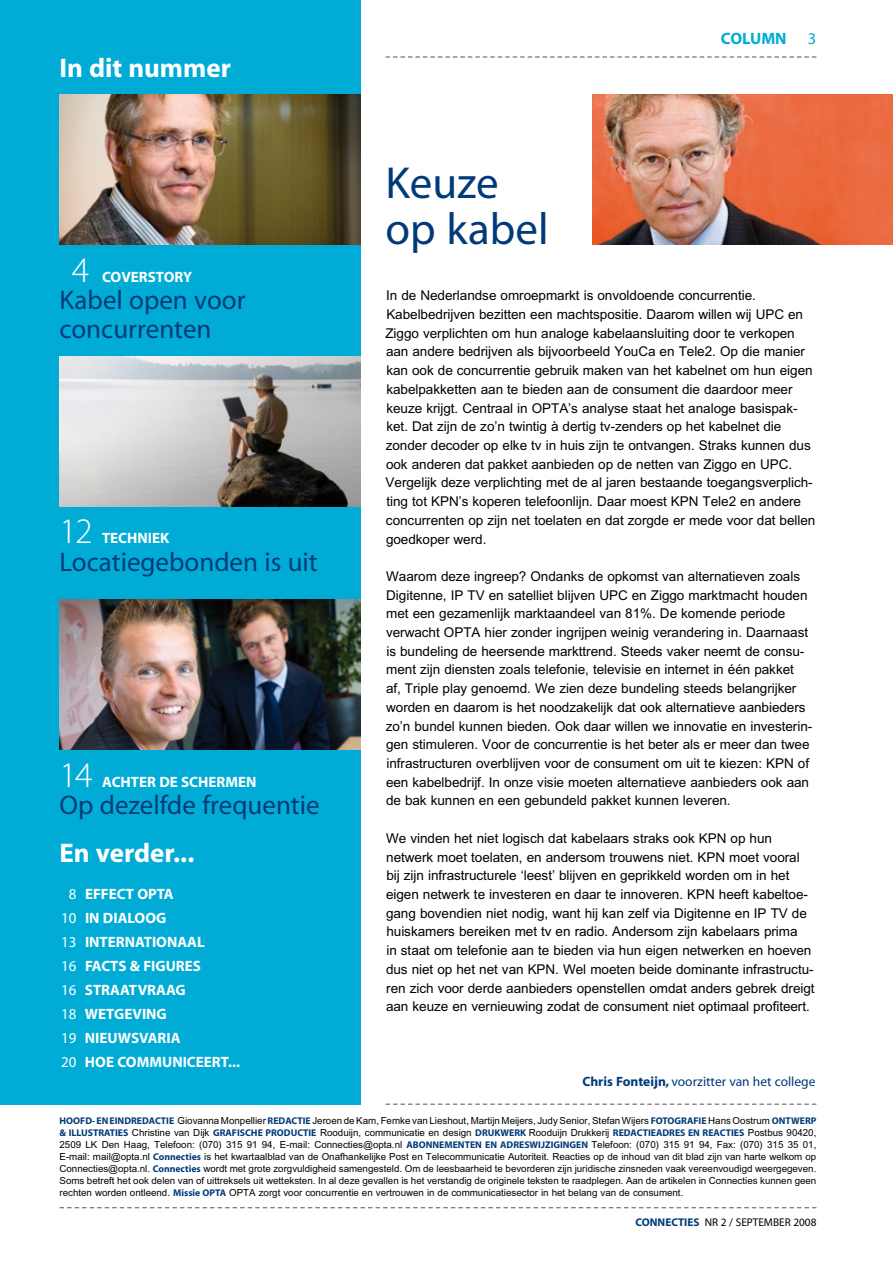
<style>
.page{position:relative;width:893px;height:1263px;background:#fff}
.page>*{position:absolute;margin:0;border:0;box-sizing:border-box;transform-origin:0 0}
.t1{font:45px/46.5px "Myriad MM 400 600";color:#003b79}
.t2{font:36px "Myriad MM 215 600";color:#fff}
.t3{font:27px/28.5px "Myriad MM 400 600";color:#003b79}
.t4{font:27px "Myriad MM 700 600";color:#fff}
.t5{font:16.5px "Myriad MM 700 600";color:#00acd6}
.t6{font:16.5px "Myriad MM 400 600";color:#00acd6}
.t7{font:15px/24px "Myriad MM 700 600";color:#fff}
.t8{font:13.5px/18.8px "M Arial";letter-spacing:-.005em;color:#000}
.t9{font:13.5px "Myriad MM 400 600";color:#003b79}
.t10{font:11.25px "Myriad MM 400 600";color:#000}
.t11{font:9.75px/12px "M Arial";color:#000;text-align:justify}
.t12{font:9.75px "Myriad MM 700 600";color:#003b79}
.s1{font-family:"Myriad MM 400 600"}
.s2{font-family:"Myriad MM 700 600"}
.s3{font-family:"Myriad MM 700 600";color:#003b79}
.s4{font-family:"M Arial";color:#000}
</style>
<div class="page">
<div style="left:0;top:0;width:360px;height:1105px;background:#00acd6"></div>
<svg style="left:386px;top:1103px;width:430px;height:2px"></svg>
<img style="left:60px;top:94px;width:300px;height:150px">
<img style="left:60px;top:356px;width:300px;height:150px">
<img style="left:60px;top:599px;width:300px;height:150px">
<svg style="left:386px;top:56px;width:430px;height:2px"></svg>
<svg style="left:60px;top:1207px;width:756px;height:1px"></svg>
<img style="left:592px;top:94px;width:301px;height:150px">
<h3 class="t4" style="left:60px;top:55px;width:173px">IN DIT NUMMER</h3>
<h2 class="t2" style="left:72px;top:252px;width:19px">4</h2>
<p class="t7" style="left:102px;top:265px;width:10px">COVERSTORY</p>
<h3 class="t3" style="left:60px;top:287px;width:187px">Kabel open voor concurrenten</h3>
<h2 class="t2" style="left:60px;top:514px;width:35px">12</h2>
<h3 class="t3" style="left:60px;top:549px;width:260px">Locatiegebonden is uit</h3>
<p class="t7" style="left:102px;top:527px;width:68px">TECHNIEK</p>
<h2 class="t2" style="left:60px;top:757px;width:35px">14</h2>
<h3 class="t3" style="left:60px;top:792px;width:262px">Op dezelfde frequentie</h3>
<p class="t7" style="left:102px;top:770px;width:10px">ACHTER</p>
<p class="t7" style="left:159px;top:770px;width:32px">DE SCHERMEN</p>
<h3 class="t4" style="left:60px;top:839px;width:136px">EN VERDER...</h3>
<p class="t7" style="left:61px;top:883px;width:105px;text-indent:76px">OPTA<br><span class="s1">10</span> I N DIALOOG<br><span class="s1">13</span> INTERNAT</p>
<p class="t7" style="left:69px;top:883px;width:49px"><span class="s1">8</span> EFFECT</p>
<p class="t7" style="left:152px;top:931px;width:16px">IONAA</p>
<p class="t7" style="left:197px;top:931px;width:9px">L</p>
<p class="t7" style="left:61px;top:955px;width:91px"><span class="s1">16</span> FACTS &amp; FIGU</p>
<p class="t7" style="left:61px;top:955px;width:141px;text-indent:115px">RES<br><span class="s1">16</span> STRAATVRAAG<br><span class="s1">18</span> WETGEVING<br><span class="s1">19</span> NIEUWSVAR</p>
<p class="t7" style="left:166px;top:1027px;width:14px">IA</p>
<p class="t7" style="left:61px;top:1051px;width:69px"><span class="s1">20</span> HOE COMM</p>
<p class="t7" style="left:162px;top:1051px;width:35px">UNICEERT</p>
<p class="t7" style="left:228px;top:1051px;width:13px">...</p>
<h1 class="t1" style="left:386px;top:162px;width:165px">Keuze op kabel</h1>
<p class="t5" style="left:721px;top:31px;width:67px">COLUMN</p>
<p class="t6" style="left:808px;top:31px;width:10px">3</p>
<p class="t8" style="left:385px;top:286px;width:432px">In de Nederlandse omroepmarkt is onvoldoende concurrentie.<br>Kabelbedrijven bezitten een machtspositie. Daarom willen wij UPC en Ziggo verplichten om hun analoge kabelaansluiting door te verkopen aan andere bedrijven als bijvoorbeeld YouCa en Tele2. Op die manier kan ook de concurrentie gebruik maken van het kabelnet om hun eigen kabelpakketten aan te bieden aan de consument die daardoor meer keuze krijgt. Centraal in OPTA’s analyse staat het analoge basispak&shy;ket. Dat zijn de zo’n twintig à dertig tv-zenders op het kabelnet die zonder decoder op elke tv in huis zijn te ontvangen. Straks kunnen dus ook anderen dat pakket aanbieden op de netten van Ziggo en UPC.<br>Vergelijk deze verplichting met de al jaren bestaande toegangsverplich&shy;ting tot KPN’s koperen telefoonlijn. Daar moest KPN Tele2 en andere concurrenten op zijn net toelaten en dat zorgde er mede voor dat bellen goedkoper werd.</p>
<p class="t8" style="left:386px;top:567px;width:428px">Waarom deze ingreep? Ondanks de opkomst van alternatieven zoals Digitenne, IP TV en satelliet blijven UPC en Ziggo marktmacht houden met een gezamenlijk marktaandeel van 81%. De komende periode verwacht OPTA hier zonder ingrijpen weinig verandering in. Daarnaast is bundeling de heersende markttrend. Steeds vaker neemt de consu&shy;ment zijn diensten zoals telefonie, televisie en internet in één pakket<br>af, Triple play genoemd. We zien deze bundeling steeds belangrijker worden en daarom is het noodzakelijk dat ook alternatieve aanbieders zo’n bundel kunnen bieden. Ook daar willen we innovatie en investerin&shy;gen stimuleren. Voor de concurrentie is het beter als er meer dan twee infrastructuren overblijven voor de consument om uit te kiezen: KPN of een kabelbedrijf. In onze visie moeten alternatieve aanbieders ook aan de bak kunnen en een gebundeld pakket kunnen leveren.</p>
<p class="t8" style="left:386px;top:829px;width:430px">We vinden het niet logisch dat kabelaars straks ook KPN op hun netwerk moet toelaten, en andersom trouwens niet. KPN moet vooral bij zijn infrastructurele ‘leest’ blijven en geprikkeld worden om in het eigen netwerk te investeren en daar te innoveren. KPN heeft kabeltoe&shy;gang bovendien niet nodig, want hij kan zelf via Digitenne en IP TV de huiskamers bereiken met tv en radio. Andersom zijn kabelaars prima<br>in staat om telefonie aan te bieden via hun eigen netwerken en hoeven dus niet op het net van KPN. Wel moeten beide dominante infrastructu&shy;ren zich voor derde aanbieders openstellen omdat anders gebrek dreigt aan keuze en vernieuwing zodat de consument niet optimaal profiteert.</p>
<p class="t9" style="left:582px;top:1075px;width:235px"><span class="s2">CHRIS FONTEIJN,</span> voorzitter van het college</p>
<p class="t12" style="left:60px;top:1116px;width:8px">HOO</p>
<p class="t12" style="left:80px;top:1116px;width:45px">FD- EN EINDREDACT</p>
<p class="t11" style="left:166px;top:1114px;width:114px"><span class="s3">IE</span> Giovanna Monpellier <span class="s3">REDACT</span></p>
<p class="t11" style="left:303px;top:1114px;width:355px"><span class="s3">IE</span> Jeroen de Kam, Femke van Lieshout, Martijn Meijers, Judy Senior, Stefan Wijers <span class="s3">FOTO</span></p>
<p class="t12" style="left:675px;top:1116px;width:143px">GRAFIE <span class="s4">Hans Oostrum</span> ONTWERP</p>
<p class="t12" style="left:60px;top:1128px;width:35px">&amp; ILLUSTRAT</p>
<p class="t11" style="left:115px;top:1126px;width:106px"><span class="s3">IES</span> Christine van Dijk <span class="s3">GRA</span></p>
<p class="t12" style="left:232px;top:1128px;width:15px">FISCHE</p>
<p class="t12" style="left:265px;top:1128px;width:8px">PROD</p>
<p class="t11" style="left:291px;top:1126px;width:218px"><span class="s3">UCTIE</span> Rooduijn, communicatie en design <span class="s3">DRUKWER</span></p>
<p class="t11" style="left:520px;top:1126px;width:106px"><span class="s3">K</span> Rooduijn Drukkerij <span class="s3">REDACT</span></p>
<p class="t12" style="left:648px;top:1128px;width:10px">IEADRES</p>
<p class="t12" style="left:688px;top:1128px;width:22px">EN REACT</p>
<p class="t11" style="left:731px;top:1126px;width:87px"><span class="s3">IES</span> Postbus 90420,</p>
<p class="t11" style="left:60px;top:1138px;width:361px">2509 LK Den Haag, Telefoon: (070) 315 91 94, E-mail: Connecties@opta.nl <span class="s3">ABONNEMENTEN</span></p>
<p class="t12" style="left:485px;top:1140px;width:23px">EN ADRESW</p>
<p class="t11" style="left:60px;top:1138px;width:758px;text-indent:479px"><span class="s3">IJZIGINGEN</span> Telefoon: (070) 315 91 94, Fax: (070) 315 35 01, E-mail: mail@opta.nl <span class="s3">CONNECTIES</span> is het kwartaalblad van de Onafhankelijke Post en Telecommunicatie Autoriteit. Reacties op de inhoud van dit blad zijn van harte welkom op Connecties@opta.nl. <span class="s3">CONNECTIES</span> wordt met grote zorgvuldigheid samengesteld. Om de leesbaarheid te bevorderen zijn juridische zinsneden vaak vereenvoudigd weergegeven.<br>Soms betreft het ook delen van of uittreksels uit wetteksten. In al deze gevallen is het verstandig de originele teksten te raadplegen. Aan de artikelen in Connecties kunnen geen rechten worden ontleend. <span class="s3">MISSIE OPTA</span> OPTA zorgt voor concurrentie en vertrouwen in de communicatiesector in het belang van de consument.</p>
<p class="t10" style="left:635px;top:1217px;width:108px"><span class="s3">CONNECTIES</span> NR 2 / SEPTEMBER</p>
<p class="t10" style="left:793px;top:1217px;width:25px">2008</p>
</div>
